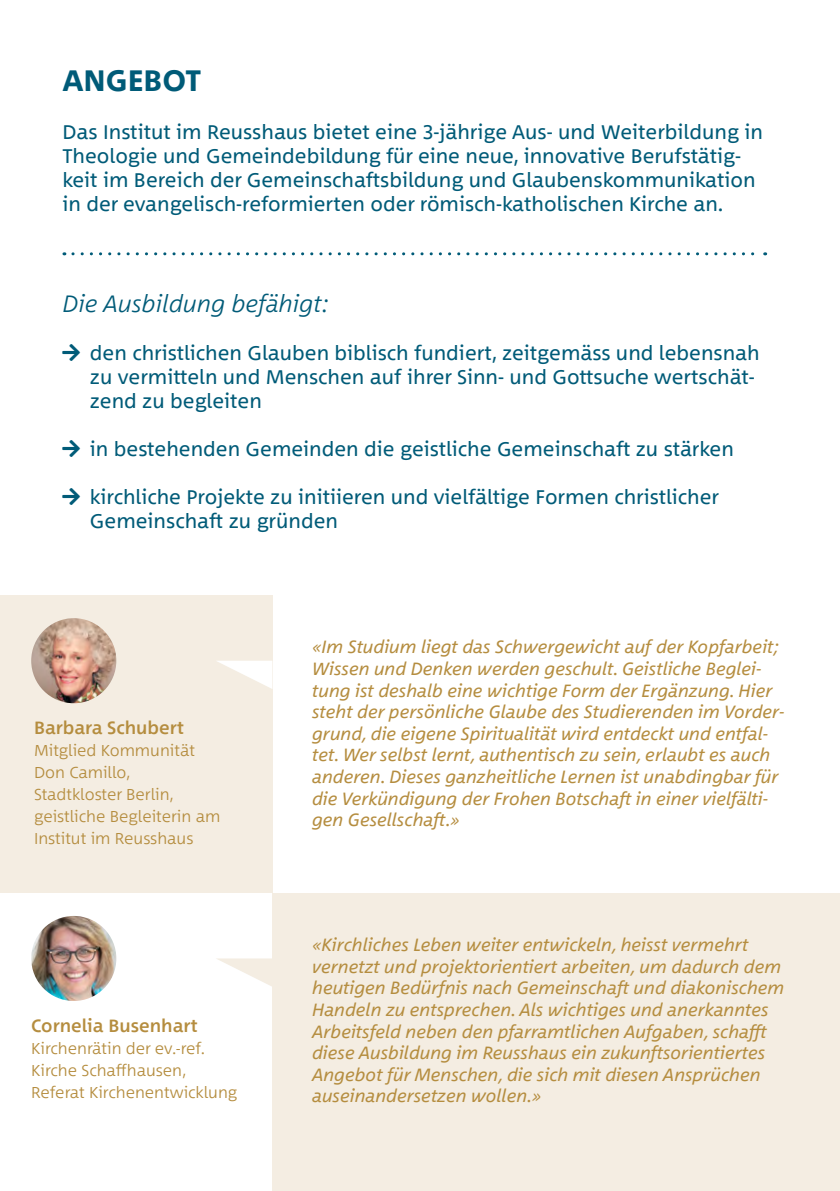
<style>
.page{position:relative;width:840px;height:1191px;background:#fff}
.page>*{position:absolute;margin:0;border:0;box-sizing:border-box;transform-origin:0 0}
.t1{font:700 30px "Between 2";color:#005b78}
.t2{font:italic 300 24px "Between 2";color:#005b78}
.t3{font:20px/24px "Between 2";color:#005b78}
.t4{font:italic 18px/21.6px "Between 2";color:#b58d3f}
.t5{font:500 18px "Between 2";color:#b58d3f}
.t6{font:300 16px/22px "Between 2";color:#b58d3f}
</style>
<div class="page">
<svg style="left:73px;top:252px;width:692px;height:3px"></svg>
<div style="left:272px;top:893px;width:567px;height:298px;background:#f4ede2"></div>
<div style="left:0;top:595px;width:272px;height:298px;background:#f4ede2"></div>
<img style="left:31px;top:916px;width:85px;height:85px;border-radius:43px">
<img style="left:31px;top:618px;width:85px;height:85px;border-radius:43px">
<svg style="left:217px;top:661px;width:55px;height:28px"></svg>
<svg style="left:216px;top:958px;width:56px;height:28px"></svg>
<h1 class="t1" style="left:62px;top:62px;width:140px">ANGEBOT</h1>
<p class="t3" style="left:62px;top:120px;width:701px">Das Institut im Reusshaus bietet eine 3-jährige Aus- und Weiterbildung in Theologie und Gemeindebildung für eine neue, innovative Berufstätig&shy;keit im Bereich der Gemeinschaftsbildung und Glaubenskommunikation in der evangelisch-reformierten oder römisch-katholischen Kirche an.</p>
<h2 class="t2" style="left:62px;top:288px;width:268px">Die Ausbildung befähigt:</h2>
<p class="t3" style="left:90px;top:341px;width:670px;text-indent:-27px">□▼ den christlichen Glauben biblisch fundiert, zeitgemäss und lebensnah zu vermitteln und Menschen auf ihrer Sinn- und Gottsuche wertschät&shy;zend zu begleiten</p>
<p class="t3" style="left:62px;top:437px;width:672px">□▼ in bestehenden Gemeinden die geistliche Gemeinschaft zu stärken</p>
<p class="t3" style="left:90px;top:485px;width:630px;text-indent:-27px">□▼ kirchliche Projekte zu initiieren und vielfältige Formen christlicher<br>Gemeinschaft zu gründen</p>
<p class="t5" style="left:34px;top:717px;width:151px">Barbara Schubert</p>
<p class="t6" style="left:34px;top:739px;width:188px">Mitglied Kommunität<br>Don Camillo,<br>Stadtkloster Berlin, geistliche Begleiterin am<br>Institut im Reusshaus</p>
<p class="t5" style="left:31px;top:1014px;width:168px">Cornelia Busenhart</p>
<p class="t6" style="left:31px;top:1037px;width:207px">Kirchenrätin der ev.-ref.<br>Kirche Schaffhausen,<br>Referat Kirchenentwicklung</p>
<p class="t4" style="left:312px;top:635px;width:473px">«Im Studium liegt das Schwergewicht auf der Kopfarbeit; Wissen und Denken werden geschult. Geistliche Beglei&shy;tung ist deshalb eine wichtige Form der Ergänzung. Hier steht der persönliche Glaube des Studierenden im Vorder&shy;grund, die eigene Spiritualität wird entdeckt und entfal&shy;tet. Wer selbst lernt, authentisch zu sein, erlaubt es auch anderen. Dieses ganzheitliche Lernen ist unabdingbar für die Verkündigung der Frohen Botschaft in einer vielfälti&shy;gen Gesellschaft.»</p>
<p class="t4" style="left:312px;top:933px;width:473px">«Kirchliches Leben weiter entwickeln, heisst vermehrt vernetzt und projektorientiert arbeiten, um dadurch dem heutigen Bedürfnis nach Gemeinschaft und diakonischem Handeln zu entsprechen. Als wichtiges und anerkanntes Arbeitsfeld neben den pfarramtlichen Aufgaben, schafft diese Ausbildung im Reusshaus ein zukunftsorientiertes Angebot für Menschen, die sich mit diesen Ansprüchen auseinandersetzen wollen.»</p>
</div>
